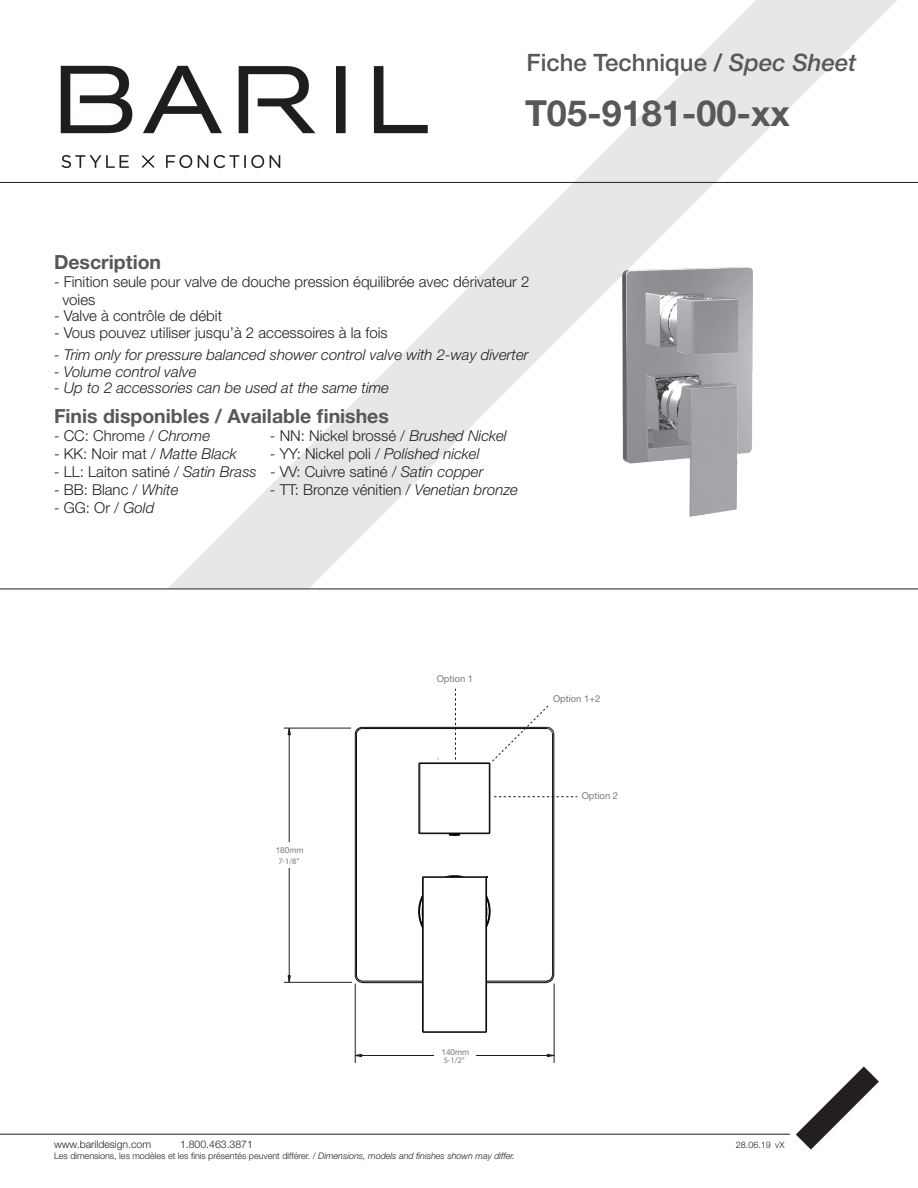
<style>
.page{position:relative;width:918px;height:1188px;background:#fff}
.page>*{position:absolute;margin:0;border:0;box-sizing:border-box;transform-origin:0 0}
.t1{font:700 36px "Helvetica Neue LT Std";color:#57585a}
.t2{font:500 24px "Helvetica Neue LT Std";color:#57585a}
.t3{font:700 19.5px "Helvetica Neue LT Std";color:#57585a}
.t4{font:300 15px/18px "Helvetica Neue LT Std";color:#231f20}
.t5{font:italic 300 15px "Helvetica Neue LT Std";color:#231f20}
.t6{font:300 10.5px "Helvetica Neue LT Std";color:#231f20}
.t7{font:9.45px "Helvetica Neue LT Std";color:#77787c}
.t8{font:300 9px "Helvetica Neue LT Std";color:#231f20}
.t9{font:italic 8.25px/8.6px "Helvetica Neue LT Std";color:#77787c}
.s1{font-style:italic}
.s2{font-style:normal}
</style>
<div class="page">
<img style="left:60px;top:65px;width:107px;height:103px">
<hr style="left:0;top:1134px;width:790px;height:1px;background:#231f20">
<svg style="left:796px;top:1066px;width:83px;height:84px"></svg>
<svg style="left:167px;top:0;width:731px;height:589px"></svg>
<hr style="left:0;top:589px;width:918px;height:1px;background:#231f20">
<hr style="left:355px;top:734px;width:1px;height:241px;background:#050504">
<hr style="left:356px;top:734px;width:1px;height:241px;background:#050504">
<hr style="left:422px;top:877px;width:1px;height:155px;background:#050504">
<hr style="left:423px;top:877px;width:1px;height:155px;background:#050504">
<hr style="left:423px;top:1032px;width:64px;height:1px;background:#050504">
<hr style="left:486px;top:877px;width:1px;height:155px;background:#050504">
<hr style="left:362px;top:982px;width:61px;height:1px;background:#050504">
<hr style="left:487px;top:982px;width:60px;height:1px;background:#050504">
<hr style="left:362px;top:981px;width:61px;height:1px;background:#050504">
<hr style="left:487px;top:981px;width:60px;height:1px;background:#050504">
<hr style="left:552px;top:734px;width:1px;height:241px;background:#050504">
<hr style="left:554px;top:734px;width:1px;height:241px;background:#050504">
<hr style="left:423px;top:877px;width:63px;height:1px;background:#050504">
<hr style="left:362px;top:728px;width:185px;height:1px;background:#050504">
<hr style="left:362px;top:727px;width:185px;height:1px;background:#050504">
<svg style="left:355px;top:975px;width:8px;height:8px"></svg>
<svg style="left:355px;top:727px;width:8px;height:8px"></svg>
<svg style="left:445px;top:875px;width:19px;height:3px"></svg>
<svg style="left:418px;top:895px;width:4px;height:33px"></svg>
<svg style="left:487px;top:895px;width:4px;height:33px"></svg>
<svg style="left:546px;top:975px;width:8px;height:8px"></svg>
<svg style="left:455px;top:689px;width:1px;height:71px"></svg>
<hr style="left:419px;top:764px;width:1px;height:69px;background:#050504">
<hr style="left:420px;top:763px;width:1px;height:71px;background:#050504">
<hr style="left:489px;top:763px;width:1px;height:71px;background:#050504">
<hr style="left:490px;top:764px;width:1px;height:69px;background:#050504">
<hr style="left:419px;top:833px;width:71px;height:1px;background:#050504">
<hr style="left:420px;top:763px;width:69px;height:1px;background:#050504">
<svg style="left:449px;top:834px;width:12px;height:2px"></svg>
<hr style="left:355px;top:984px;width:1px;height:79px;background:#211e1e">
<hr style="left:554px;top:984px;width:1px;height:79px;background:#211e1e">
<hr style="left:356px;top:1055px;width:199px;height:1px;background:#211e1e">
<svg style="left:547px;top:1054px;width:8px;height:3px"></svg>
<svg style="left:355px;top:1054px;width:7px;height:3px"></svg>
<div style="left:434px;top:1042px;width:42px;height:25px;background:#fff"></div>
<hr style="left:284px;top:982px;width:68px;height:1px;background:#211e1e">
<hr style="left:289px;top:728px;width:1px;height:254px;background:#211e1e">
<svg style="left:287px;top:975px;width:4px;height:8px"></svg>
<svg style="left:287px;top:729px;width:4px;height:6px"></svg>
<div style="left:270px;top:843px;width:38px;height:25px;background:#fff"></div>
<hr style="left:284px;top:728px;width:67px;height:1px;background:#211e1e">
<svg style="left:489px;top:705px;width:66px;height:59px"></svg>
<svg style="left:494px;top:796px;width:83px;height:1px"></svg>
<img style="left:588px;top:227px;width:202px;height:324px">
<hr style="left:0;top:182px;width:918px;height:1px;background:#231f20">
<p class="t2" style="left:526px;top:48px;width:331px">Fiche Technique / <span class="s1">Spec Sheet</span></p>
<p class="t1" style="left:525px;top:91px;width:266px">T05-9181-00-xx</p>
<p class="t3" style="left:54px;top:250px;width:109px">Description</p>
<p class="t4" style="left:62px;top:272px;width:469px;text-indent:-8px">- Finition seule pour valve de douche pression équilibrée avec dérivateur 2 voies</p>
<p class="t4" style="left:54px;top:307px;width:170px">- Valve à contrôle de débit</p>
<p class="t4" style="left:54px;top:323px;width:335px">- Vous pouvez utiliser jusqu’à 2 accessoires à la fois</p>
<p class="t5" style="left:54px;top:346px;width:476px">- Trim only for pressure balanced shower control valve with 2-way diverter</p>
<p class="t5" style="left:54px;top:363px;width:144px">- Volume control valve</p>
<p class="t5" style="left:54px;top:379px;width:337px">- Up to 2 accessories can be used at the same time</p>
<p class="t3" style="left:54px;top:404px;width:336px">Finis disponibles / Available finishes</p>
<p class="t4" style="left:54px;top:427px;width:158px">- CC: Chrome / <span class="s1">Chrome</span></p>
<p class="t4" style="left:270px;top:427px;width:238px">- NN: Nickel brossé / <span class="s1">Brushed Nickel</span></p>
<p class="t4" style="left:54px;top:445px;width:184px">- KK: Noir mat / <span class="s1">Matte Black</span></p>
<p class="t4" style="left:270px;top:445px;width:211px">- YY: Nickel poli / <span class="s1">Polished nickel</span></p>
<p class="t4" style="left:54px;top:463px;width:431px"><span class="s1">-</span> LL: Laiton satiné / <span class="s1">Satin Brass</span> - VV: Cuivre satiné / <span class="s1">Satin copper</span></p>
<p class="t4" style="left:54px;top:481px;width:126px">- BB: Blanc / <span class="s1">White</span></p>
<p class="t4" style="left:270px;top:481px;width:249px">- TT: Bronze vénitien / <span class="s1">Venetian bronze</span></p>
<p class="t4" style="left:54px;top:499px;width:102px">- GG: Or / <span class="s1">Gold</span></p>
<p class="t9" style="left:276px;top:844px;width:29px;line-height:10.9px;text-align:center"><span class="s2">180mm<br></span>7-1/8”</p>
<p class="t7" style="left:437px;top:673px;width:38px">Option 1</p>
<p class="t7" style="left:553px;top:693px;width:49px">Option 1+2</p>
<p class="t7" style="left:582px;top:790px;width:38px">Option 2</p>
<p class="t9" style="left:441px;top:1047px;width:29px"><span class="s2">140mm<br></span>5-1/2”</p>
<p class="t6" style="left:54px;top:1138px;width:99px">www.barildesign.com</p>
<p class="t6" style="left:180px;top:1138px;width:74px">1.800.463.3871</p>
<p class="t8" style="left:736px;top:1139px;width:37px">28.06.19</p>
<p class="t8" style="left:54px;top:1150px;width:463px">Les dimensions, les modèles et les finis présentés peuvent différer. / <span class="s1">Dimensions, models and finishes shown may differ.</span></p>
<p class="t8" style="left:775px;top:1140px;width:11px">vX</p>
</div>
